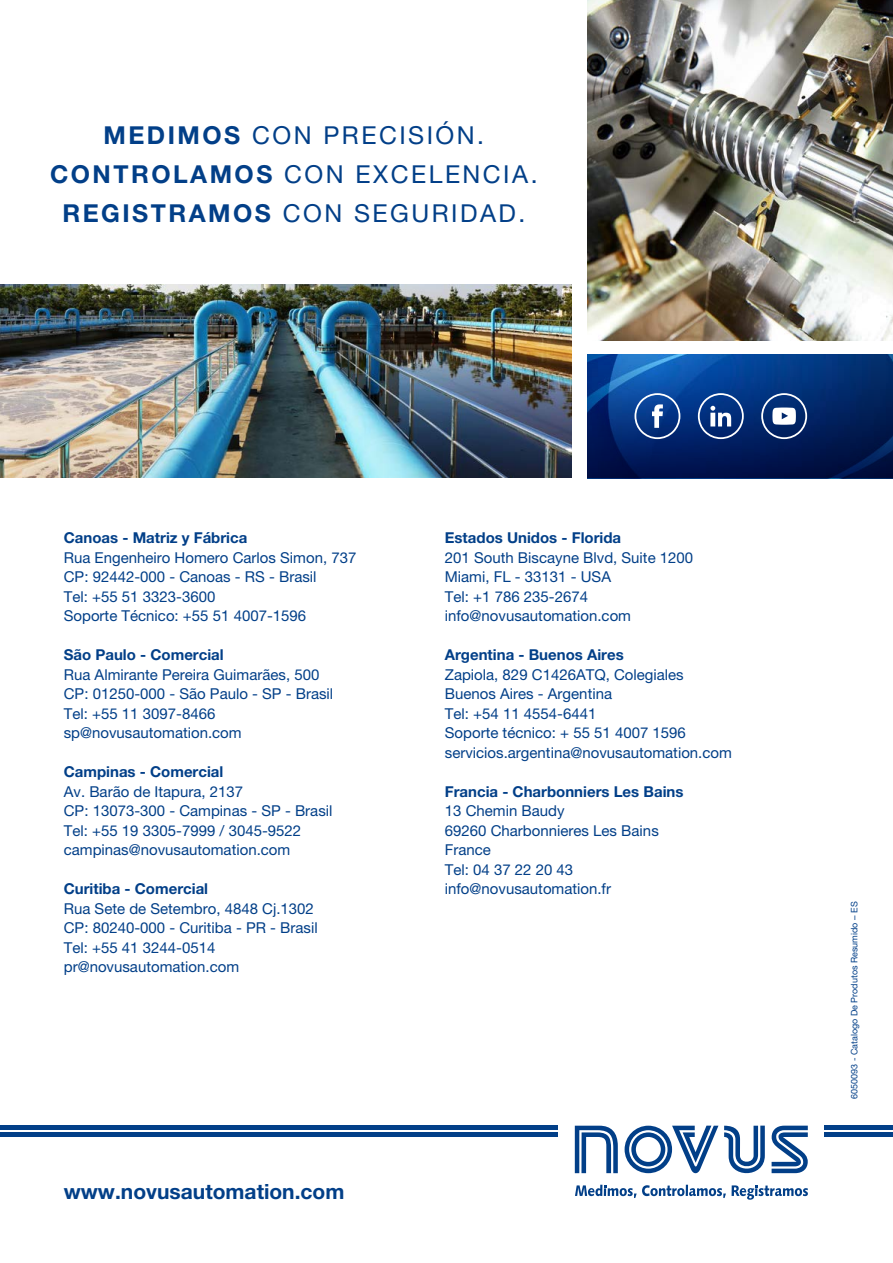
<style>
.page{position:relative;width:893px;height:1263px;background:#fff}
.page>*{position:absolute;margin:0;border:0;box-sizing:border-box;transform-origin:0 0}
.t1{font:24.75px "Helvetica Neue LT Pro";letter-spacing:.1em;color:#023f88}
.t2{font:700 21px "Helvetica Neue LT Pro";color:#023f88}
.t3{font:15px "Helvetica Neue LT Pro";color:#023f88}
.t4{font:700 15px "Helvetica Neue LT Pro";color:#023f88}
.t5{font:9px "Helvetica Neue LT Pro";color:#023f88}
.s1{font-weight:700}
</style>
<div class="page">
<svg style="left:588px;top:355px;width:305px;height:123px;background:#042b6f"></svg>
<svg style="left:634px;top:393px;width:46px;height:46px;background:#335c9d"></svg>
<svg style="left:761px;top:393px;width:46px;height:46px"></svg>
<svg style="left:698px;top:393px;width:46px;height:46px;background:#385b97"></svg>
<img style="left:588px;top:0;width:305px;height:341px">
<img style="left:0;top:285px;width:572px;height:193px">
<div style="left:824px;top:1125px;width:69px;height:5px;background:#023f88"></div>
<div style="left:824px;top:1132px;width:69px;height:5px;background:#023f88"></div>
<svg style="left:575px;top:1125px;width:43px;height:48px"></svg>
<svg style="left:625px;top:1125px;width:93px;height:49px"></svg>
<svg style="left:771px;top:1126px;width:37px;height:47px"></svg>
<svg style="left:724px;top:1125px;width:41px;height:49px"></svg>
<svg style="left:732px;top:1185px;width:76px;height:15px"></svg>
<svg style="left:575px;top:1185px;width:151px;height:13px"></svg>
<div style="left:0;top:1125px;width:558px;height:5px;background:#023f88"></div>
<div style="left:0;top:1132px;width:558px;height:5px;background:#023f88"></div>
<p class="t1" style="left:104px;top:121px;width:382px"><span class="s1">MEDIMOS</span> CON PRECISIÓN.</p>
<p class="t1" style="left:50px;top:160px;width:489px"><span class="s1">CONTROLAMOS</span> CON EXCELENCIA.</p>
<p class="t1" style="left:62px;top:199px;width:464px"><span class="s1">REGISTRAMOS</span> CON SEGURIDAD.</p>
<p class="t4" style="left:64px;top:529px;width:185px">Canoas - Matriz y Fábrica</p>
<p class="t3" style="left:64px;top:548px;width:294px">Rua Engenheiro Homero Carlos Simon, 737</p>
<p class="t3" style="left:64px;top:568px;width:254px">CP: 92442-000 - Canoas - RS - Brasil</p>
<p class="t3" style="left:64px;top:587px;width:153px">Tel: +55 51 3323-3600</p>
<p class="t3" style="left:64px;top:607px;width:244px">Soporte Técnico: +55 51 4007-1596</p>
<p class="t4" style="left:64px;top:646px;width:161px">São Paulo - Comercial</p>
<p class="t3" style="left:64px;top:665px;width:257px">Rua Almirante Pereira Guimarães, 500</p>
<p class="t3" style="left:64px;top:685px;width:271px">CP: 01250-000 - São Paulo - SP - Brasil</p>
<p class="t3" style="left:64px;top:704px;width:153px">Tel: +55 11 3097-8466</p>
<p class="t3" style="left:64px;top:724px;width:179px">sp@novusautomation.com</p>
<p class="t4" style="left:64px;top:763px;width:161px">Campinas - Comercial</p>
<p class="t3" style="left:64px;top:782px;width:181px">Av. Barão de Itapura, 2137</p>
<p class="t3" style="left:64px;top:802px;width:270px">CP: 13073-300 - Campinas - SP - Brasil</p>
<p class="t3" style="left:64px;top:821px;width:239px">Tel: +55 19 3305-7999 / 3045-9522</p>
<p class="t3" style="left:64px;top:841px;width:228px">campinas@novusautomation.com</p>
<p class="t4" style="left:64px;top:880px;width:146px">Curitiba - Comercial</p>
<p class="t3" style="left:64px;top:899px;width:252px">Rua Sete de Setembro, 4848 Cj.1302</p>
<p class="t3" style="left:64px;top:919px;width:255px">CP: 80240-000 - Curitiba - PR - Brasil</p>
<p class="t3" style="left:64px;top:938px;width:153px">Tel: +55 41 3244-0514</p>
<p class="t3" style="left:64px;top:958px;width:177px">pr@novusautomation.com</p>
<p class="t2" style="left:64px;top:1179px;width:282px">www.novusautomation.com</p>
<p class="t4" style="left:445px;top:529px;width:178px">Estados Unidos - Florida</p>
<p class="t3" style="left:445px;top:548px;width:250px">201 South Biscayne Blvd, Suite 1200</p>
<p class="t3" style="left:445px;top:568px;width:168px">Miami, FL - 33131 - USA</p>
<p class="t3" style="left:445px;top:587px;width:145px">Tel: +1 786 235-2674</p>
<p class="t3" style="left:445px;top:607px;width:188px">info@novusautomation.com</p>
<p class="t4" style="left:445px;top:646px;width:180px">Argentina - Buenos Aires</p>
<p class="t3" style="left:445px;top:665px;width:240px">Zapiola, 829 C1426ATQ, Colegiales</p>
<p class="t3" style="left:445px;top:685px;width:169px">Buenos Aires - Argentina</p>
<p class="t3" style="left:445px;top:704px;width:153px">Tel: +54 11 4554-6441</p>
<p class="t3" style="left:445px;top:724px;width:243px">Soporte técnico: + 55 51 4007 1596</p>
<p class="t3" style="left:445px;top:743px;width:289px">servicios.argentina@novusautomation.com</p>
<p class="t4" style="left:445px;top:782px;width:240px">Francia - Charbonniers Les Bains</p>
<p class="t3" style="left:445px;top:802px;width:121px">13 Chemin Baudy</p>
<p class="t3" style="left:445px;top:821px;width:215px">69260 Charbonnieres Les Bains</p>
<p class="t3" style="left:445px;top:841px;width:48px">France</p>
<p class="t3" style="left:445px;top:860px;width:130px">Tel: 04 37 22 20 43</p>
<p class="t3" style="left:445px;top:880px;width:168px">info@novusautomation.fr</p>
<p class="t5" style="left:849px;top:1099px;width:199px;rotate:-90deg">6050093 - Catalogo De Produtos Resumido – ES</p>
</div>
